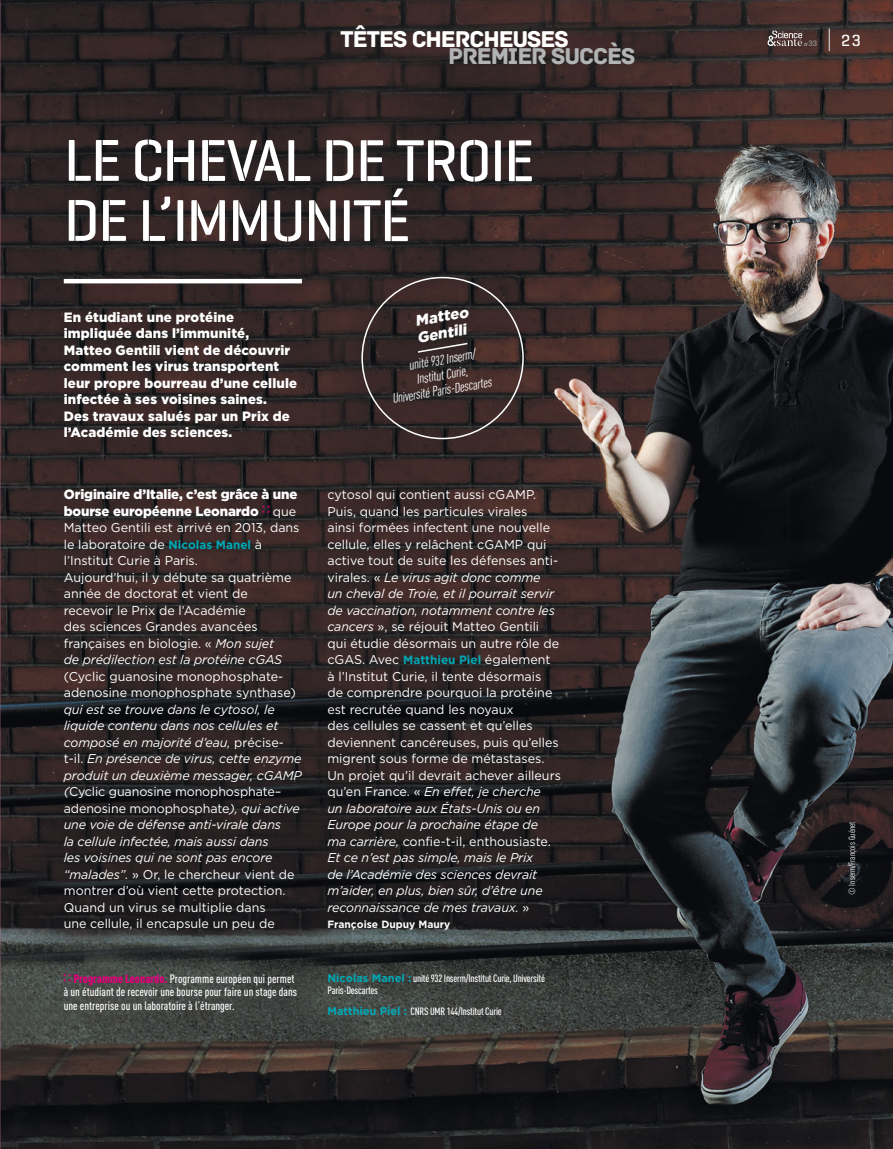
<style>
.page{position:relative;width:893px;height:1149px;background:#fff}
.page>*{position:absolute;margin:0;border:0;box-sizing:border-box;transform-origin:0 0}
.t1{font:500 60px/60px "Geogrotesque Stencil A";letter-spacing:-.025em;color:#fff}
.t2{font:24px "Archive";letter-spacing:-.05em;color:#fff}
.t3{font:24px "Archive";letter-spacing:-.05em;color:#b1b3b4}
.t4{font:500 16.5px "Geogrotesque Stencil A";color:#fff}
.t5{font:italic 900 15px/16.5px "Gotham";color:#fff}
.t6{font:900 13.5px/16.5px "Gotham";letter-spacing:.01em;color:#fff}
.t7{font:900 13.5px/16.5px "Gotham";letter-spacing:-.01em;color:#fff}
.t8{font:italic condensed 13.5px "DINOT";color:#fff}
.t9{font:12.75px/16.5px "Gotham";color:#fff}
.t10{font:italic 12.75px/16.5px "Gotham";letter-spacing:-.01em;color:#fff}
.t11{font:500 condensed 12px/13.5px "DINOT";color:#fff}
.t12{font:500 condensed 10.5px/12px "DINOT";letter-spacing:-.02em;color:#fff}
.t13{font:700 10.5px "Gotham";color:#fff}
.t14{font:condensed 9px "DINOT";color:#fff}
.t15{font:500 7.95px "Geogrotesque Stencil A";color:#9c9e9f}
.s1{font-weight:400;font-size:12.75px}
.s2{font-weight:700;font-size:12px;color:#00a8b5}
.s3{font-style:italic}
.s4{font-style:normal}
.s5{font-weight:900;color:#e2007a}
.s6{font-family:"Gotham";font-weight:700;font-stretch:normal;font-size:11.25px;color:#00a8b5}
</style>
<div class="page">
<img style="left:0;top:0;width:893px;height:1148px">
<svg style="left:262px;top:505px;width:7px;height:7px"></svg>
<svg style="left:416px;top:341px;width:53px;height:12px"></svg>
<hr style="left:64px;top:279px;width:238px;height:4px;background:#fff">
<svg style="left:64px;top:974px;width:7px;height:6px"></svg>
<svg style="left:829px;top:28px;width:1px;height:23px"></svg>
<svg style="left:767px;top:31px;width:35px;height:15px"></svg>
<h2 class="t2" style="left:340px;top:25px;width:230px">TÊTES CHERCHEUSES</h2>
<h2 class="t3" style="left:448px;top:42px;width:189px">PREMIER SUCCÈS</h2>
<p class="t15" style="left:803px;top:38px;width:16px">#33</p>
<p class="t4" style="left:841px;top:30px;width:21px">23</p>
<h1 class="t1" style="left:64px;top:129px;width:472px">LE CHEVAL DE TROIE<br>DE L’IMMUNITÉ</h1>
<p class="t6" style="left:64px;top:308px;width:235px">En étudiant une protéine impliquée dans l’immunité,<br>Matteo Gentili vient de découvrir comment les virus transportent leur propre bourreau d’une cellule infectée à ses voisines saines.<br>Des travaux salués par un Prix de l’Académie des sciences.</p>
<p class="t7" style="left:64px;top:485px;width:235px">Originaire d’Italie, c’est grâce à une bourse européenne Leonardo <span class="s1">que</span></p>
<p class="t9" style="left:64px;top:519px;width:237px">Matteo Gentili est arrivé en 2013, dans le laboratoire de <span class="s2">Nicolas Manel</span> à l’Institut Curie à Paris.<br>Aujourd’hui, il y débute sa quatrième année de doctorat et vient de recevoir le Prix de l’Académie<br>des sciences Grandes avancées françaises en biologie. « <span class="s3">Mon sujet<br>de prédilection est la protéine cGAS</span></p>
<p class="t9" style="left:64px;top:667px;width:233px">(Cyclic guanosine monophosphate&shy;adenosine monophosphate synthase)</p>
<p class="t10" style="left:64px;top:700px;width:240px">qui est se trouve dans le cytosol, le liquide contenu dans nos cellules et composé en majorité d’eau, <span class="s4">précise&shy;t-il.</span> En présence de virus, cette enzyme produit un deuxième messager, cGAMP (<span class="s4">Cyclic guanosine monophosphate– adenosine monophosphate</span>), qui active une voie de défense anti-virale dans<br>la cellule infectée, mais aussi dans<br>les voisines qui ne sont pas encore “malades”. <span class="s4">» Or, le chercheur vient de montrer d’où vient cette protection.<br>Quand un virus se multiplie dans<br>une cellule, il encapsule un peu de</span></p>
<p class="t11" style="left:64px;top:971px;width:235px;text-indent:10px"><span class="s5">Programme Leonardo.</span> Programme européen qui permet à un étudiant de recevoir une bourse pour faire un stage dans une entreprise ou un laboratoire à l’étranger.</p>
<p class="t5" style="left:413px;top:312px;width:56px;rotate:-10deg">Matteo<br>Gentili</p>
<p class="t8" style="left:407px;top:357px;width:69px;rotate:-10deg">unité 932 Inserm/</p>
<p class="t8" style="left:415px;top:371px;width:53px;rotate:-10deg">Institut Curie,</p>
<p class="t8" style="left:391px;top:391px;width:102px;rotate:-10deg">Université Paris-Descartes</p>
<p class="t9" style="left:327px;top:486px;width:235px">cytosol qui contient aussi cGAMP.<br>Puis, quand les particules virales<br>ainsi formées infectent une nouvelle cellule, elles y relâchent cGAMP qui active tout de suite les défenses anti&shy;virales. « <span class="s3">Le virus agit donc comme<br>un cheval de Troie, et il pourrait servir de vaccination, notamment contre les cancers</span> », se réjouit Matteo Gentili qui étudie désormais un autre rôle de cGAS. Avec <span class="s2">Matthieu Piel</span> également à l’Institut Curie, il tente désormais<br>de comprendre pourquoi la protéine est recrutée quand les noyaux<br>des cellules se cassent et qu’elles deviennent cancéreuses, puis qu’elles migrent sous forme de métastases.<br>Un projet qu’il devrait achever ailleurs qu’en France. « <span class="s3">En effet, je cherche<br>un laboratoire aux États-Unis ou en Europe pour la prochaine étape de<br>ma carrière,</span> confie-t-il, enthousiaste.<br><span class="s3">Et ce n’est pas simple, mais le Prix<br>de l’Académie des sciences devrait m’aider, en plus, bien sûr, d’être une reconnaissance de mes travaux.</span> »</p>
<p class="t13" style="left:327px;top:918px;width:124px">Françoise Dupuy Maury</p>
<p class="t12" style="left:327px;top:971px;width:219px"><span class="s6">Nicolas Manel :</span> unité 932 Inserm/Institut Curie, Université<br>Paris-Descartes</p>
<p class="t12" style="left:327px;top:1004px;width:176px"><span class="s6">Matthieu Piel :</span> CNRS UMR 144/Institut Curie</p>
<p class="t14" style="left:847px;top:894px;width:75px;rotate:-90deg">© Inserm/François Guénet</p>
</div>
